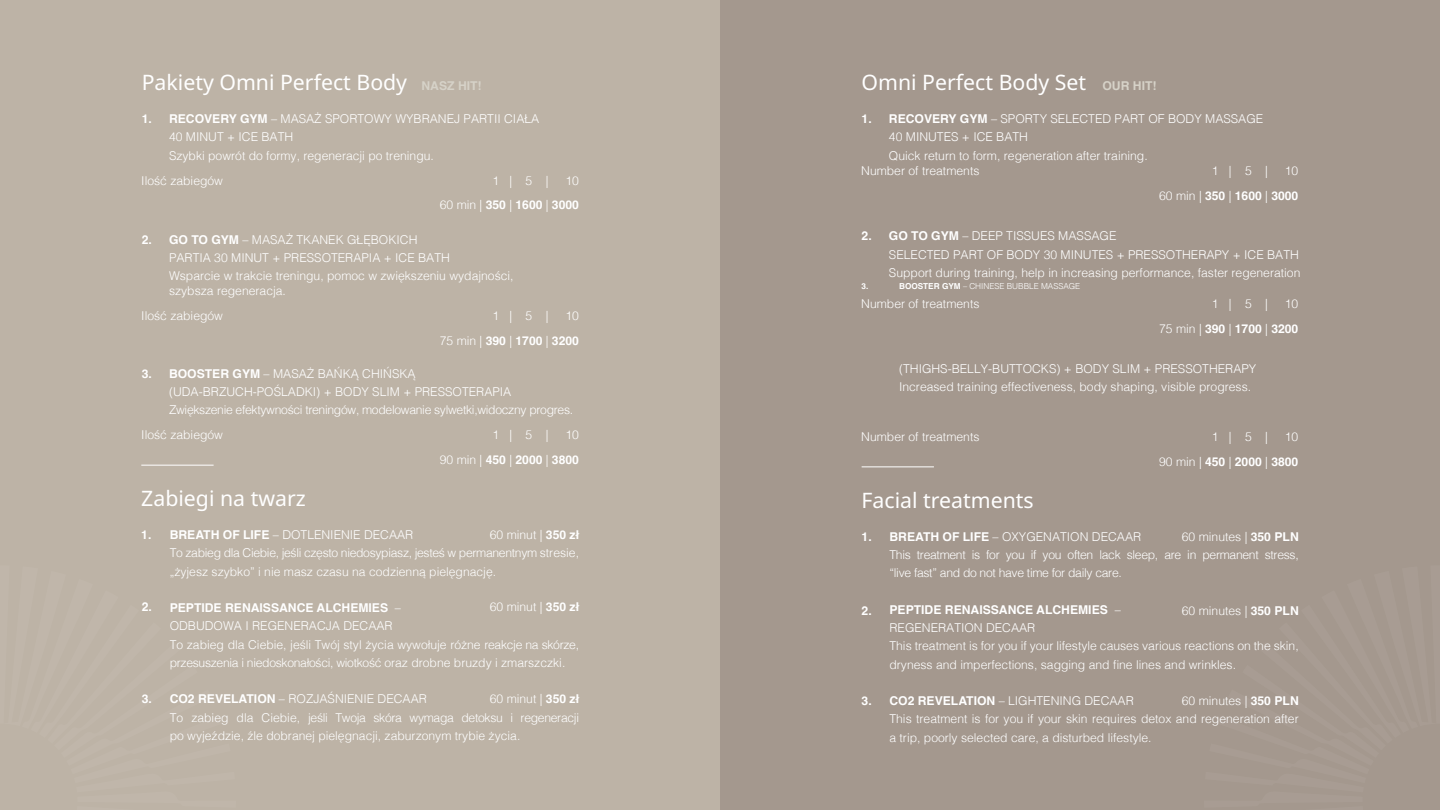
<style>
.page{position:relative;width:1440px;height:810px;background:#bdb3a6}
.page>*{position:absolute;margin:0;border:0;box-sizing:border-box;transform-origin:0 0}
.t1{font:21.3px "Noto Sans Khmer";color:#fff}
.t2{font:300 12.15px/18.2px "Helvetica";color:#fff}
.t3{font:300 12.15px/18.2px "Helvetica";letter-spacing:-.025em;color:#fff}
.t4{font:700 12.15px "Helvetica";color:#fff}
.t5{font:700 12.15px "Helvetica";color:#d6d2c8}
.t6{font:300 8.25px "Helvetica";color:#fff}
.t7{font:700 8.25px "Helvetica";color:#fff}
.s1{font-weight:700}
.s2{font-weight:300}
</style>
<div class="page">
<div style="left:720px;top:0;width:720px;height:810px;background:#a4988e"></div>
<hr style="left:141px;top:465px;width:73px;height:1px;background:#fff">
<hr style="left:862px;top:466px;width:72px;height:1px;background:#fff">
<h1 class="t1" style="left:142px;top:71px;width:267px">Pakiety Omni Perfect Body</h1>
<p class="t2" style="left:169px;top:109px;width:372px;text-indent:-27px"><span class="s1">1. RECOVERY GYM</span> – MASAŻ SPORTOWY WYBRANEJ PARTII CIAŁA<br>40 MINUT + ICE BATH<br>Szybki powrót do formy, regeneracji po treningu.</p>
<p class="t5" style="left:422px;top:79px;width:62px">NASZ HIT!</p>
<h1 class="t1" style="left:862px;top:71px;width:226px">Omni Perfect Body Set</h1>
<p class="t2" style="left:889px;top:109px;width:376px;text-indent:-27px"><span class="s1">1. RECOVERY GYM</span> – SPORTY SELECTED PART OF BODY MASSAGE<br>40 MINUTES + ICE BATH<br>Quick return to form, regeneration after training.</p>
<p class="t5" style="left:1103px;top:79px;width:56px">OUR HIT!</p>
<p class="t2" style="left:141px;top:170px;width:83px">Ilość zabiegów</p>
<p class="t2" style="left:493px;top:170px;width:58px">1 | 5 |</p>
<p class="t2" style="left:566px;top:170px;width:15px">10</p>
<p class="t4" style="left:440px;top:198px;width:141px"><span class="s2">60 min |</span> 350 <span class="s2">|</span> 1600 <span class="s2">|</span> 3000</p>
<p class="t2" style="left:169px;top:229px;width:346px;text-indent:-27px"><span class="s1">2. GO TO GYM</span> – MASAŻ TKANEK GŁĘBOKICH<br>PARTIA 30 MINUT + PRESSOTERAPIA + ICE BATH<br>Wsparcie w trakcie treningu, pomoc w zwiększeniu wydajności,</p>
<p class="t2" style="left:169px;top:281px;width:118px">szybsza regeneracja.</p>
<p class="t2" style="left:141px;top:306px;width:83px">Ilość zabiegów</p>
<p class="t2" style="left:493px;top:306px;width:58px">1 | 5 |</p>
<p class="t2" style="left:566px;top:306px;width:15px">10</p>
<p class="t4" style="left:440px;top:334px;width:141px"><span class="s2">75 min |</span> 390 <span class="s2">|</span> 1700 <span class="s2">|</span> 3200</p>
<p class="t3" style="left:169px;top:364px;width:406px;text-indent:-27px"><span class="s1">3. BOOSTER GYM</span> – MASAŻ BAŃKĄ CHIŃSKĄ<br>(UDA-BRZUCH-POŚLADKI) + BODY SLIM + PRESSOTERAPIA<br>Zwiększenie efektywności treningów, modelowanie sylwetki,widoczny progres.</p>
<p class="t2" style="left:141px;top:425px;width:83px">Ilość zabiegów</p>
<h1 class="t1" style="left:141px;top:487px;width:166px">Zabiegi na twarz</h1>
<p class="t2" style="left:493px;top:425px;width:58px">1 | 5 |</p>
<p class="t2" style="left:566px;top:425px;width:15px">10</p>
<p class="t4" style="left:440px;top:453px;width:141px"><span class="s2">90 min |</span> 450 <span class="s2">|</span> 2000 <span class="s2">|</span> 3800</p>
<p class="t4" style="left:141px;top:527px;width:12px">1.</p>
<p class="t2" style="left:490px;top:525px;width:91px">60 minut | <span class="s1">350 zł</span></p>
<p class="t2" style="left:170px;top:525px;width:411px"><span class="s1">BREATH OF LIFE</span> – DOTLENIENIE DECAAR<br>To zabieg dla Ciebie, jeśli często niedosypiasz, jesteś w permanentnym stresie, „żyjesz szybko” i nie masz czasu na codzienną pielęgnację.</p>
<p class="t2" style="left:170px;top:598px;width:411px"><span class="s1">PEPTIDE RENAISSANCE ALCHEMIES</span> –<br>ODBUDOWA I REGENERACJA DECAAR<br>To zabieg dla Ciebie, jeśli Twój styl życia wywołuje różne reakcje na skórze, przesuszenia i niedoskonałości, wiotkość oraz drobne bruzdy i zmarszczki.</p>
<p class="t2" style="left:170px;top:689px;width:411px"><span class="s1">CO2 REVELATION</span> – ROZJAŚNIENIE DECAAR<br>To zabieg dla Ciebie, jeśli Twoja skóra wymaga detoksu i regeneracji po wyjeździe, źle dobranej pielęgnacji, zaburzonym trybie życia.</p>
<p class="t2" style="left:490px;top:597px;width:91px">60 minut | <span class="s1">350 zł</span></p>
<p class="t4" style="left:142px;top:600px;width:12px">2.</p>
<p class="t2" style="left:490px;top:689px;width:91px">60 minut | <span class="s1">350 zł</span></p>
<p class="t4" style="left:142px;top:692px;width:12px">3.</p>
<p class="t2" style="left:861px;top:161px;width:120px">Number of treatments</p>
<p class="t2" style="left:1212px;top:161px;width:58px">1 | 5 |</p>
<p class="t2" style="left:1285px;top:161px;width:15px">10</p>
<p class="t4" style="left:1159px;top:189px;width:141px"><span class="s2">60 min |</span> 350 <span class="s2">|</span> 1600 <span class="s2">|</span> 3000</p>
<p class="t2" style="left:889px;top:226px;width:413px;text-indent:-27px"><span class="s1">2. GO TO GYM</span> – DEEP TISSUES MASSAGE<br>SELECTED PART OF BODY 30 MINUTES + PRESSOTHERAPY + ICE BATH<br>Support during training, help in increasing performance, faster regeneration</p>
<p class="t7" style="left:862px;top:281px;width:8px">3.</p>
<p class="t6" style="left:899px;top:279px;width:183px"><span class="s1">BOOSTER GYM</span> – CHINESE BUBBLE MASSAGE</p>
<p class="t2" style="left:861px;top:294px;width:120px">Number of treatments</p>
<p class="t2" style="left:1212px;top:294px;width:58px">1 | 5 |</p>
<p class="t2" style="left:1285px;top:294px;width:15px">10</p>
<p class="t4" style="left:1159px;top:321px;width:141px"><span class="s2">75 min |</span> 390 <span class="s2">|</span> 1700 <span class="s2">|</span> 3200</p>
<p class="t2" style="left:899px;top:359px;width:359px">(THIGHS-BELLY-BUTTOCKS) + BODY SLIM + PRESSOTHERAPY<br>Increased training effectiveness, body shaping, visible progress.</p>
<p class="t2" style="left:861px;top:426px;width:120px">Number of treatments</p>
<h1 class="t1" style="left:862px;top:488px;width:174px">Facial treatments</h1>
<p class="t2" style="left:1212px;top:426px;width:58px">1 | 5 |</p>
<p class="t2" style="left:1285px;top:426px;width:15px">10</p>
<p class="t4" style="left:1159px;top:454px;width:141px"><span class="s2">90 min |</span> 450 <span class="s2">|</span> 2000 <span class="s2">|</span> 3800</p>
<p class="t4" style="left:862px;top:529px;width:12px">1.</p>
<p class="t2" style="left:1182px;top:527px;width:118px">60 minutes | <span class="s1">350 PLN</span></p>
<p class="t3" style="left:889px;top:527px;width:411px"><span class="s1">BREATH OF LIFE</span> – OXYGENATION DECAAR<br>This treatment is for you if you often lack sleep, are in permanent stress, “live fast” and do not have time for daily care.</p>
<p class="t2" style="left:889px;top:600px;width:411px"><span class="s1">PEPTIDE RENAISSANCE ALCHEMIES</span> –<br>REGENERATION DECAAR<br>This treatment is for you if your lifestyle causes various reactions on the skin, dryness and imperfections, sagging and fine lines and wrinkles.</p>
<p class="t2" style="left:889px;top:691px;width:411px"><span class="s1">CO2 REVELATION</span> – LIGHTENING DECAAR<br>This treatment is for you if your skin requires detox and regeneration after a trip, poorly selected care, a disturbed lifestyle.</p>
<p class="t2" style="left:1182px;top:600px;width:118px">60 minutes | <span class="s1">350 PLN</span></p>
<p class="t4" style="left:862px;top:603px;width:12px">2.</p>
<p class="t2" style="left:1182px;top:691px;width:118px">60 minutes | <span class="s1">350 PLN</span></p>
<p class="t4" style="left:862px;top:694px;width:12px">3.</p>
</div>
